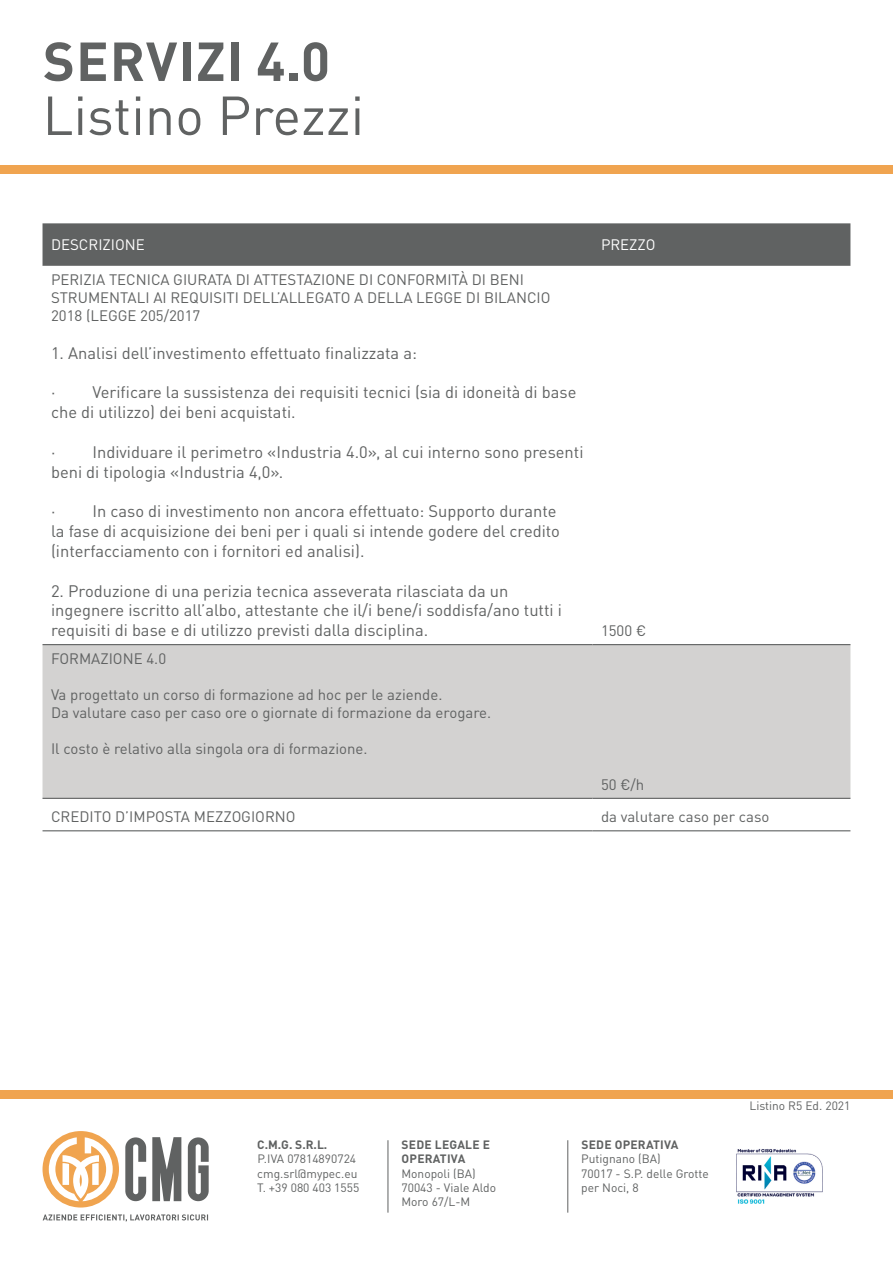
<style>
.page{position:relative;width:893px;height:1263px;background:#fff}
.page>*{position:absolute;margin:0;border:0;box-sizing:border-box;transform-origin:0 0}
.t1{font:54px "DIN Pro";color:#606262}
.t2{font:700 54px "DIN Pro";letter-spacing:.02em;color:#606262}
.t3{font:16.5px/19.8px "DIN Pro";color:#606262}
.t4{font:15px/18px "DIN Pro";color:#606262}
.t5{font:15px "DIN Pro";color:#fff}
.t6{font:12px/14.4px "DIN Pro";color:#606262}
.t7{font:700 12px/14.4px "DIN Pro";letter-spacing:.02em;color:#606262}
</style>
<div class="page">
<div style="left:43px;top:223px;width:807px;height:43px;background:#606262"></div>
<div style="left:43px;top:645px;width:807px;height:153px;background:#d3d2d1"></div>
<hr style="left:43px;top:644px;width:549px;height:1px;background:#606262">
<hr style="left:592px;top:644px;width:258px;height:1px;background:#606262">
<hr style="left:43px;top:798px;width:549px;height:1px;background:#606262">
<hr style="left:592px;top:798px;width:258px;height:1px;background:#606262">
<hr style="left:43px;top:830px;width:549px;height:1px;background:#606262">
<hr style="left:592px;top:830px;width:258px;height:1px;background:#606262">
<div style="left:0;top:1091px;width:893px;height:8px;background:#f0a450"></div>
<div style="left:0;top:166px;width:893px;height:8px;background:#f0a450"></div>
<svg style="left:43px;top:1131px;width:76px;height:76px"></svg>
<svg style="left:125px;top:1137px;width:21px;height:64px"></svg>
<svg style="left:152px;top:1137px;width:29px;height:64px;background:#7e7f7f"></svg>
<svg style="left:188px;top:1137px;width:21px;height:64px"></svg>
<svg style="left:43px;top:1214px;width:165px;height:8px"></svg>
<hr style="left:388px;top:1140px;width:1px;height:72px;background:#606262">
<hr style="left:567px;top:1140px;width:1px;height:72px;background:#606262">
<img style="left:736px;top:1149px;width:87px;height:55px">
<p class="t2" style="left:43px;top:16px;width:289px">SERVIZI 4.0</p>
<p class="t1" style="left:43px;top:73px;width:323px">Listino Prezzi</p>
<p class="t5" style="left:51px;top:233px;width:95px">DESCRIZIONE</p>
<p class="t5" style="left:601px;top:233px;width:56px">PREZZO</p>
<p class="t4" style="left:51px;top:269px;width:501px">PERIZIA TECNICA GIURATA DI ATTESTAZIONE DI CONFORMITÀ DI BENI<br>STRUMENTALI AI REQUISITI DELL’ALLEGATO A DELLA LEGGE DI BILANCIO<br>2018 (LEGGE 205/2017</p>
<p class="t3" style="left:51px;top:341px;width:367px">1. Analisi dell’investimento effettuato finalizzata a:</p>
<p class="t3" style="left:51px;top:381px;width:527px">· Verificare la sussistenza dei requisiti tecnici (sia di idoneità di base che di utilizzo) dei beni acquistati.</p>
<p class="t3" style="left:51px;top:440px;width:534px">· Individuare il perimetro «Industria 4.0», al cui interno sono presenti beni di tipologia «Industria 4,0».</p>
<p class="t3" style="left:51px;top:500px;width:510px">· In caso di investimento non ancora effettuato: Supporto durante la fase di acquisizione dei beni per i quali si intende godere del credito (interfacciamento con i fornitori ed analisi).</p>
<p class="t3" style="left:51px;top:579px;width:512px">2. Produzione di una perizia tecnica asseverata rilasciata da un ingegnere iscritto all’albo, attestante che il/i bene/i soddisfa/ano tutti i requisiti di base e di utilizzo previsti dalla disciplina.</p>
<p class="t4" style="left:601px;top:620px;width:47px">1500 €</p>
<p class="t4" style="left:51px;top:648px;width:117px">FORMAZIONE 4.0</p>
<p class="t4" style="left:51px;top:684px;width:393px">Va progettato un corso di formazione ad hoc per le aziende.</p>
<p class="t4" style="left:51px;top:702px;width:442px">Da valutare caso per caso ore o giornate di formazione da erogare.</p>
<p class="t4" style="left:51px;top:738px;width:318px">Il costo è relativo alla singola ora di formazione.</p>
<p class="t4" style="left:601px;top:774px;width:45px">50 €/h</p>
<p class="t4" style="left:51px;top:806px;width:246px">CREDITO D’IMPOSTA MEZZOGIORNO</p>
<p class="t4" style="left:601px;top:806px;width:170px">da valutare caso per caso</p>
<p class="t7" style="left:257px;top:1136px;width:72px">C.M.G. S.R.L.</p>
<p class="t6" style="left:257px;top:1150px;width:100px">P.IVA 07814890724</p>
<p class="t6" style="left:257px;top:1165px;width:102px">cmg.srl@mypec.eu</p>
<p class="t6" style="left:257px;top:1179px;width:104px">T. +39 080 403 1555</p>
<p class="t7" style="left:402px;top:1136px;width:90px">SEDE LEGALE E<br>OPERATIVA</p>
<p class="t6" style="left:401px;top:1165px;width:96px">Monopoli (BA)<br>70043 - Viale Aldo<br>Moro 67/L-M</p>
<p class="t7" style="left:581px;top:1136px;width:99px">SEDE OPERATIVA</p>
<p class="t6" style="left:581px;top:1150px;width:129px">Putignano (BA)<br>70017 - S.P. delle Grotte per Noci, 8</p>
<p class="t6" style="left:749px;top:1097px;width:102px">Listino R5 Ed. 2021</p>
</div>
